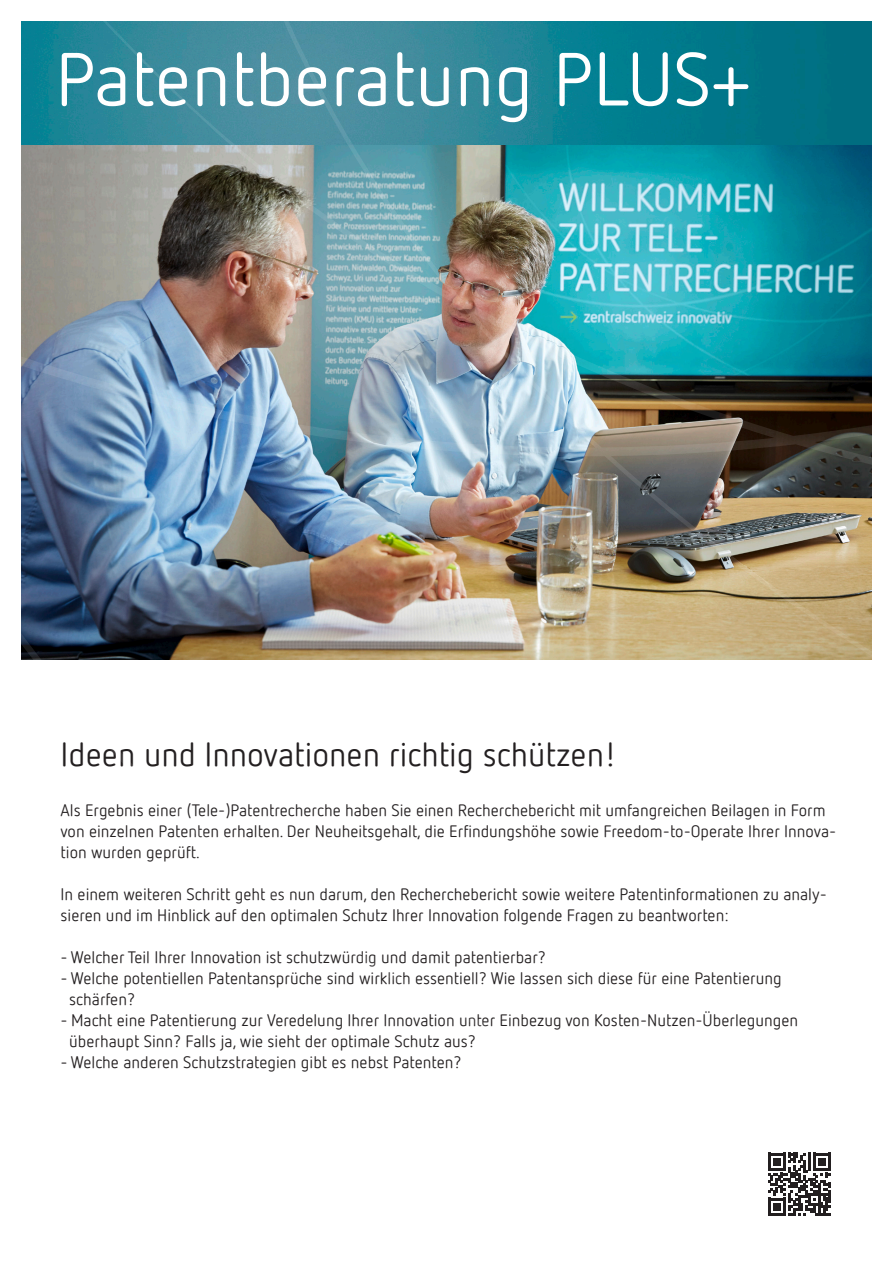
<style>
.page{position:relative;width:893px;height:1263px;background:#fff}
.page>*{position:absolute;margin:0;border:0;box-sizing:border-box;transform-origin:0 0}
.t1{font:75px "Netto Offc";color:#fff}
.t2{font:33px "Netto Offc";color:#231f20}
.t3{font:16.5px/21px "Netto Offc";color:#231f20}
</style>
<div class="page">
<svg style="left:768px;top:1155px;width:63px;height:60px"></svg>
<img style="left:21px;top:21px;width:851px;height:1134px">
<p class="t1" style="left:55px;top:33px;width:697px">Patentberatung PLUS+</p>
<p class="t2" style="left:61px;top:734px;width:558px">Ideen und Innovationen richtig schützen!</p>
<p class="t3" style="left:61px;top:799px;width:777px">Als Ergebnis einer (Tele-)Patentrecherche haben Sie einen Recherchebericht mit umfangreichen Beilagen in Form von einzelnen Patenten erhalten. Der Neuheitsgehalt, die Erfindungshöhe sowie Freedom-to-Operate Ihrer Innova&shy;tion wurden geprüft.</p>
<p class="t3" style="left:61px;top:883px;width:768px">In einem weiteren Schritt geht es nun darum, den Recherchebericht sowie weitere Patentinformationen zu analy&shy;sieren und im Hinblick auf den optimalen Schutz Ihrer Innovation folgende Fragen zu beantworten:</p>
<p class="t3" style="left:61px;top:946px;width:487px">- Welcher Teil Ihrer Innovation ist schutzwürdig und damit patentierbar?</p>
<p class="t3" style="left:69px;top:967px;width:714px;text-indent:-9px">- Welche potentiellen Patentansprüche sind wirklich essentiell? Wie lassen sich diese für eine Patentierung schärfen?</p>
<p class="t3" style="left:69px;top:1009px;width:730px;text-indent:-9px">- Macht eine Patentierung zur Veredelung Ihrer Innovation unter Einbezug von Kosten-Nutzen-Überlegungen überhaupt Sinn? Falls ja, wie sieht der optimale Schutz aus?</p>
<p class="t3" style="left:61px;top:1051px;width:402px">- Welche anderen Schutzstrategien gibt es nebst Patenten?</p>
</div>
